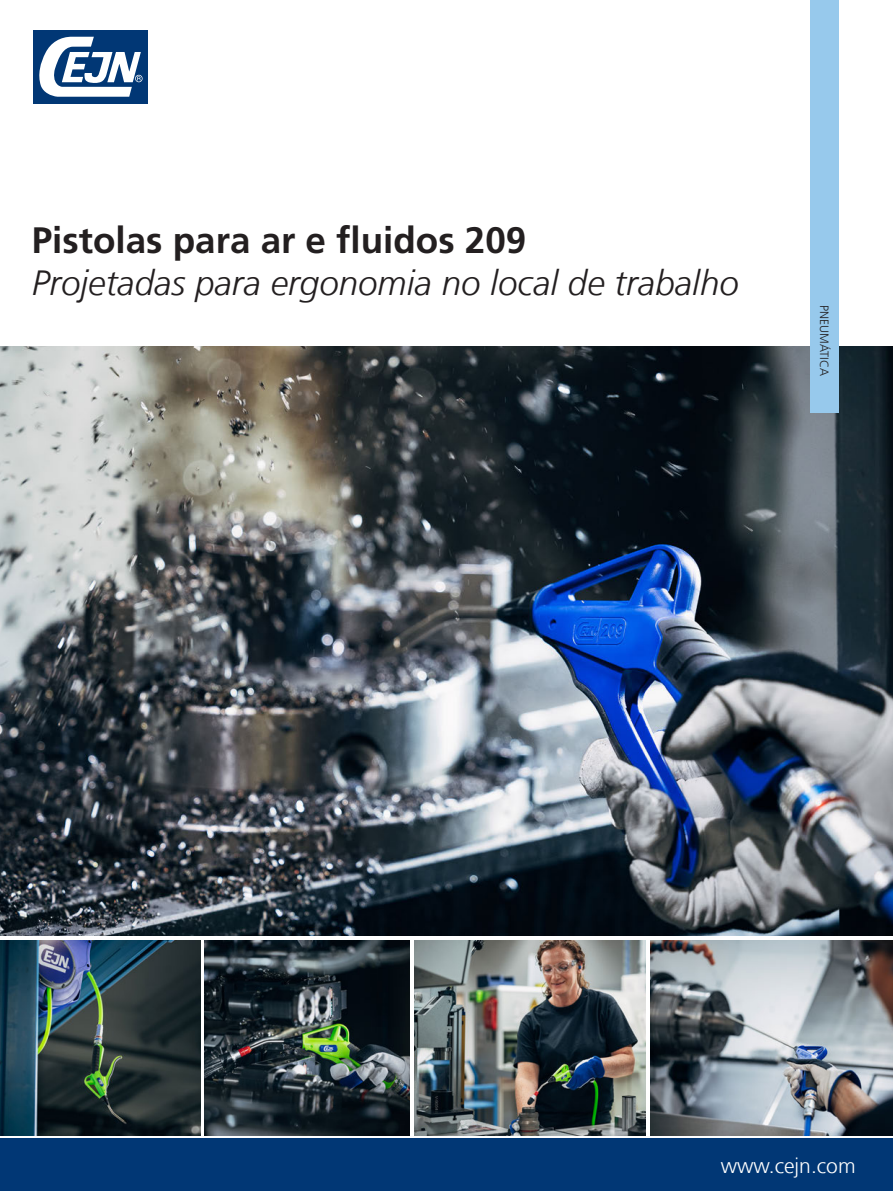
<style>
.page{position:relative;width:893px;height:1191px;background:#fff}
.page>*{position:absolute;margin:0;border:0;box-sizing:border-box;transform-origin:0 0}
.t1{font:700 36.75px "Frutiger LT Com";color:#231f20}
.t2{font:italic 300 34.95px "Frutiger LT Com";color:#231f20}
.t3{font:300 21.15px "Frutiger LT Com";color:#fff}
.striperubrik{font:300 12px "Frutiger LT Com";color:#231f20}
</style>
<div class="page">
<div style="left:0;top:1138px;width:893px;height:53px;background:#013775"></div>
<div style="left:32px;top:29px;width:116px;height:76px;background:#013775"></div>
<svg style="left:39px;top:37px;width:102px;height:60px"></svg>
<img style="left:0;top:347px;width:893px;height:588px">
<img style="left:414px;top:940px;width:232px;height:195px">
<img style="left:0;top:940px;width:201px;height:195px">
<img style="left:650px;top:940px;width:243px;height:195px">
<img style="left:205px;top:940px;width:205px;height:195px">
<div style="left:811px;top:0;width:28px;height:413px;background:#97c9ec"></div>
<p class="t1" style="left:32px;top:218px;width:496px">Pistolas para ar e fluidos 209</p>
<p class="t2" style="left:32px;top:262px;width:708px">Projetadas para ergonomia no local de trabalho</p>
<p class="striperubrik" style="left:831px;top:305px;width:72px;rotate:90deg">PNEUMÁTICA</p>
<p class="t3" style="left:721px;top:1153px;width:136px">www.cejn.com</p>
</div>
